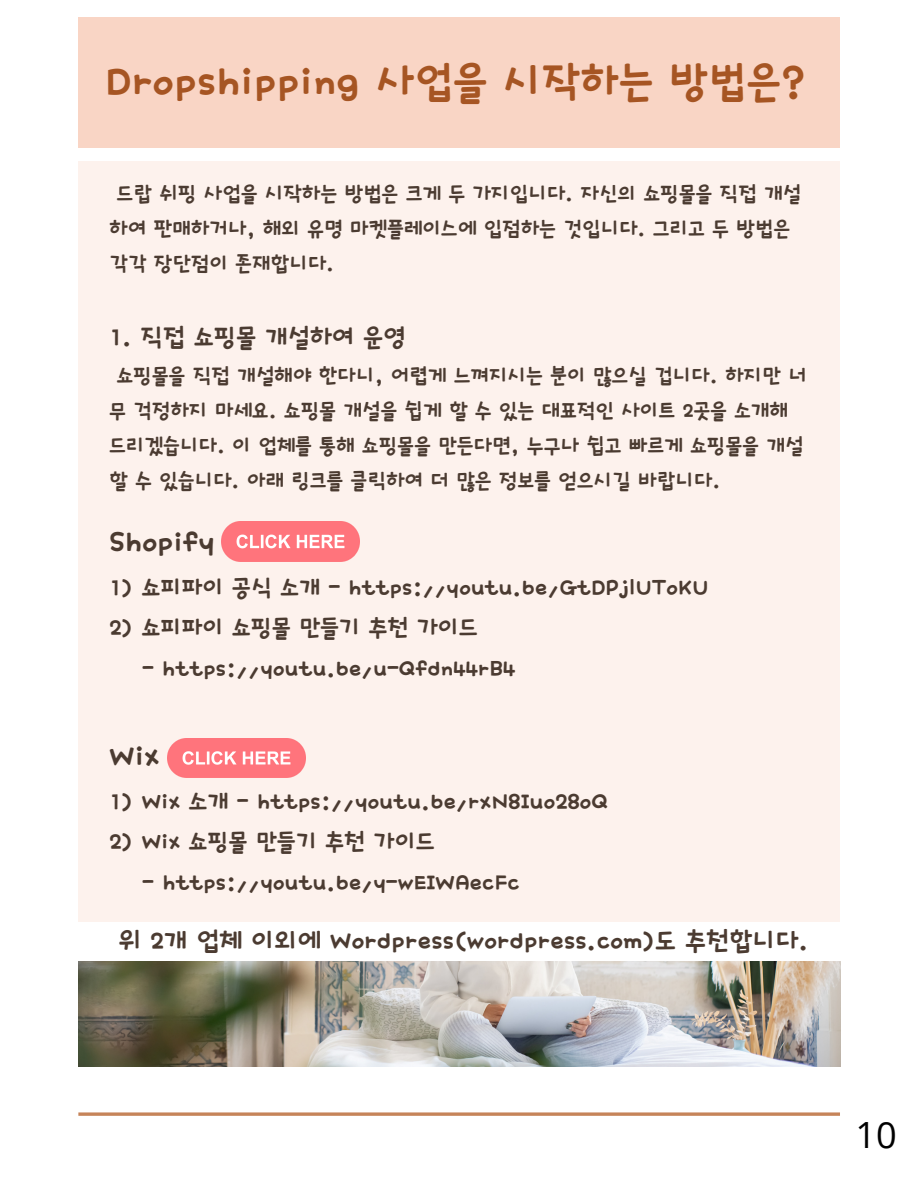
<style>
.page{position:relative;width:918px;height:1188px;background:#fff}
.page>*{position:absolute;margin:0;border:0;box-sizing:border-box;transform-origin:0 0}
.t1{font:46.5px "TDTD Cute And Cute OTF";letter-spacing:.01em;color:#a65523}
.t2{font:36.15px "Open Sans";color:#000}
.t3{font:33px "TDTD Cute And Cute OTF";letter-spacing:.005em;color:#4b3b31}
.t4{font:28.05px "TDTD Cute And Cute OTF";letter-spacing:.005em;color:#4b3b31}
.t5{font:27px "TDTD Cute And Cute OTF";letter-spacing:.005em;color:#4b3b31}
.t6{font:25.5px "TDTD Cute And Cute OTF";letter-spacing:.005em;color:#4b3b31}
.t7{font:22.5px/34.8px "TDTD Cute And Cute OTF";letter-spacing:.005em;color:#4b3b31}
</style>
<div class="page">
<svg style="left:78px;top:1112px;width:762px;height:4px;background:#ce9672"></svg>
<div style="left:78px;top:161px;width:762px;height:761px;background:#fdf2ed"></div>
<img style="left:78px;top:961px;width:762px;height:106px">
<img style="left:222px;top:522px;width:137px;height:39px">
<img style="left:168px;top:738px;width:137px;height:40px">
<div style="left:78px;top:18px;width:762px;height:130px;background:#f9d1bf"></div>
<h1 class="t1" style="left:105px;top:57px;width:702px">Dropshipping 사업을 시작하는 방법은?</h1>
<p class="t7" style="left:110px;top:177px;width:693px;text-indent:7px">드랍 쉬핑 사업을 시작하는 방법은 크게 두 가지입니다. 자신의 쇼핑몰을 직접 개설 하여 판매하거나, 해외 유명 마켓플레이스에 입점하는 것입니다. 그리고 두 방법은 각각 장단점이 존재합니다.</p>
<p class="t5" style="left:110px;top:323px;width:298px">1. 직접 쇼핑몰 개설하여 운영</p>
<p class="t7" style="left:110px;top:359px;width:699px;text-indent:7px">쇼핑몰을 직접 개설해야 한다니, 어렵게 느껴지시는 분이 많으실 겁니다. 하지만 너 무 걱정하지 마세요. 쇼핑몰 개설을 쉽게 할 수 있는 대표적인 사이트 2곳을 소개해 드리겠습니다. 이 업체를 통해 쇼핑몰을 만든다면, 누구나 쉽고 빠르게 쇼핑몰을 개설 할 수 있습니다. 아래 링크를 클릭하여 더 많은 정보를 얻으시길 바랍니다.</p>
<h3 class="t3" style="left:110px;top:525px;width:107px">Shopify</h3>
<p class="t6" style="left:110px;top:574px;width:601px">1) 쇼피파이 공식 소개 - https://youtu.be/GtDPjlUToKU</p>
<p class="t6" style="left:110px;top:615px;width:370px">2) 쇼피파이 쇼핑몰 만들기 추천 가이드</p>
<p class="t6" style="left:143px;top:655px;width:374px">- https://youtu.be/u-Qfdn44rB4</p>
<h3 class="t3" style="left:110px;top:739px;width:52px">Wix</h3>
<p class="t6" style="left:110px;top:788px;width:500px">1) Wix 소개 - https://youtu.be/rxN8Iuo28oQ</p>
<p class="t6" style="left:110px;top:828px;width:327px">2) Wix 쇼핑몰 만들기 추천 가이드</p>
<p class="t6" style="left:143px;top:869px;width:379px">- https://youtu.be/y-wEIWAecFc</p>
<p class="t4" style="left:118px;top:926px;width:692px">위 2개 업체 이외에 Wordpress(wordpress.com)도 추천합니다.</p>
<h2 class="t2" style="left:855px;top:1109px;width:43px">10</h2>
</div>
